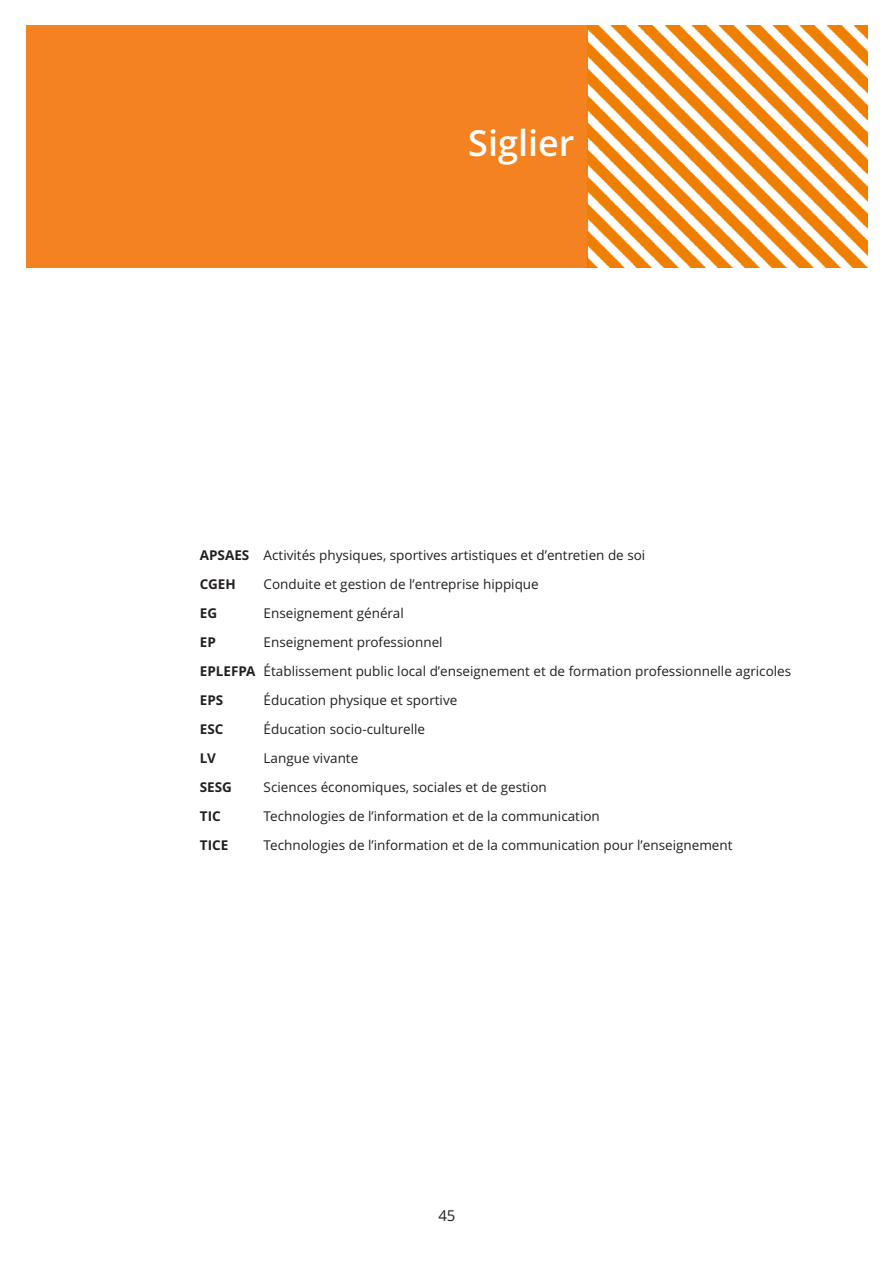
<style>
.page{position:relative;width:893px;height:1263px;background:#fff}
.page>*{position:absolute;margin:0;border:0;box-sizing:border-box;transform-origin:0 0}
.t1{font:600 36px "Open Sans";color:#fff}
.t2{font:15px "Open Sans";color:#231f20}
.t3{font:13.5px/29.1px "Open Sans";color:#231f20}
.t4{font:700 13.5px "Open Sans";color:#231f20}
.s1{font-weight:700}
</style>
<div class="page">
<div style="left:26px;top:25px;width:561px;height:243px;background:#f58220"></div>
<img style="left:587px;top:25px;width:281px;height:242px">
<h1 class="t1" style="left:468px;top:122px;width:108px">Siglier</h1>
<p class="t3" style="left:200px;top:541px;width:447px"><span class="s1">APSAES</span> Activités physiques, sportives artistiques et d’entretien de soi<br><span class="s1">CGEH</span></p>
<p class="t3" style="left:264px;top:570px;width:277px">Conduite et gestion de l’entreprise hippique</p>
<p class="t4" style="left:200px;top:605px;width:19px">EG</p>
<p class="t3" style="left:264px;top:599px;width:142px">Enseignement général</p>
<p class="t4" style="left:200px;top:635px;width:18px">EP</p>
<p class="t3" style="left:200px;top:628px;width:593px;text-indent:64px">Enseignement professionnel<br><span class="s1">EPLEFPA</span> Établissement public local d’enseignement et de formation professionnelle agricoles<br><span class="s1">EPS</span></p>
<p class="t3" style="left:264px;top:686px;width:195px">Éducation physique et sportive</p>
<p class="t4" style="left:200px;top:722px;width:25px">ESC</p>
<p class="t3" style="left:264px;top:715px;width:163px">Éducation socio-culturelle</p>
<p class="t4" style="left:200px;top:751px;width:18px">LV</p>
<p class="t3" style="left:264px;top:744px;width:96px">Langue vivante</p>
<p class="t4" style="left:200px;top:780px;width:34px">SESG</p>
<p class="t3" style="left:264px;top:773px;width:285px">Sciences économiques, sociales et de gestion</p>
<p class="t4" style="left:200px;top:809px;width:22px">TIC</p>
<p class="t3" style="left:264px;top:802px;width:338px">Technologies de l’information et de la communication</p>
<p class="t4" style="left:200px;top:838px;width:30px">TICE</p>
<p class="t3" style="left:264px;top:831px;width:470px">Technologies de l’information et de la communication pour l’enseignement</p>
<p class="t2" style="left:438px;top:1207px;width:19px">45</p>
</div>
